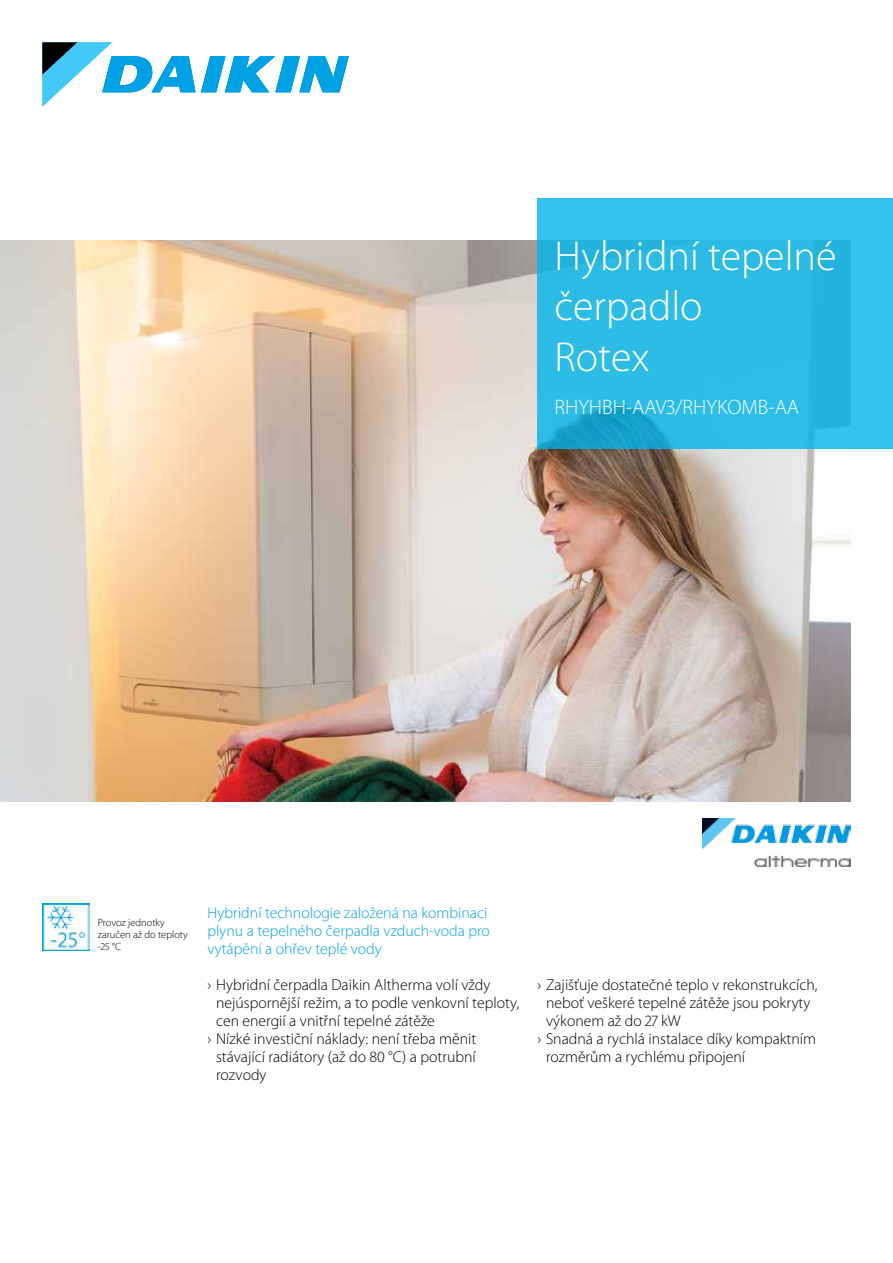
<style>
.page{position:relative;width:893px;height:1263px;background:#fff}
.page>*{position:absolute;margin:0;border:0;box-sizing:border-box;transform-origin:0 0}
.t1{font:300 42px/50.4px "Myriad Pro";color:#fff}
.t2{font:300 21px "Myriad Pro";color:#fff}
.t3{font:300 15.75px "Myriad Pro";color:#000}
.t4{font:300 15.75px/18px "Myriad Pro";color:#00a1e4}
.t5{font:300 10.5px/12px "Myriad Pro";color:#000}
</style>
<div class="page">
<svg style="left:43px;top:43px;width:306px;height:63px"></svg>
<img style="left:702px;top:819px;width:148px;height:48px">
<img style="left:0;top:241px;width:850px;height:561px">
<div style="left:537px;top:198px;width:356px;height:250px;background:#2cbce6"></div>
<img style="left:43px;top:903px;width:46px;height:47px">
<h1 class="t1" style="left:554px;top:232px;width:283px">Hybridní tepelné čerpadlo<br>Rotex</h1>
<h2 class="t2" style="left:554px;top:395px;width:246px">RHYHBH-AAV3/RHYKOMB-AA</h2>
<p class="t5" style="left:98px;top:917px;width:92px">Provoz jednotky zaručen až do teploty -25 °C</p>
<p class="t4" style="left:207px;top:904px;width:284px">Hybridní technologie založená na kombinaci plynu a tepelného čerpadla vzduch-voda pro vytápění a ohřev teplé vody</p>
<p class="t3" style="left:207px;top:976px;width:284px">› Hybridní čerpadla Daikin Altherma volí vždy</p>
<p class="t3" style="left:216px;top:994px;width:305px">nejúspornější režim, a to podle venkovní teploty,</p>
<p class="t3" style="left:216px;top:1012px;width:220px">cen energií a vnitřní tepelné zátěže</p>
<p class="t3" style="left:207px;top:1030px;width:270px">› Nízké investiční náklady: není třeba měnit</p>
<p class="t3" style="left:216px;top:1048px;width:261px">stávající radiátory (až do 80 °C) a potrubní</p>
<p class="t3" style="left:216px;top:1066px;width:52px">rozvody</p>
<p class="t3" style="left:537px;top:976px;width:282px">› Zajišťuje dostatečné teplo v rekonstrukcích,</p>
<p class="t3" style="left:546px;top:994px;width:266px">neboť veškeré tepelné zátěže jsou pokryty</p>
<p class="t3" style="left:546px;top:1012px;width:136px">výkonem až do 27 kW</p>
<p class="t3" style="left:537px;top:1030px;width:280px">› Snadná a rychlá instalace díky kompaktním</p>
<p class="t3" style="left:546px;top:1048px;width:201px">rozměrům a rychlému připojení</p>
</div>
